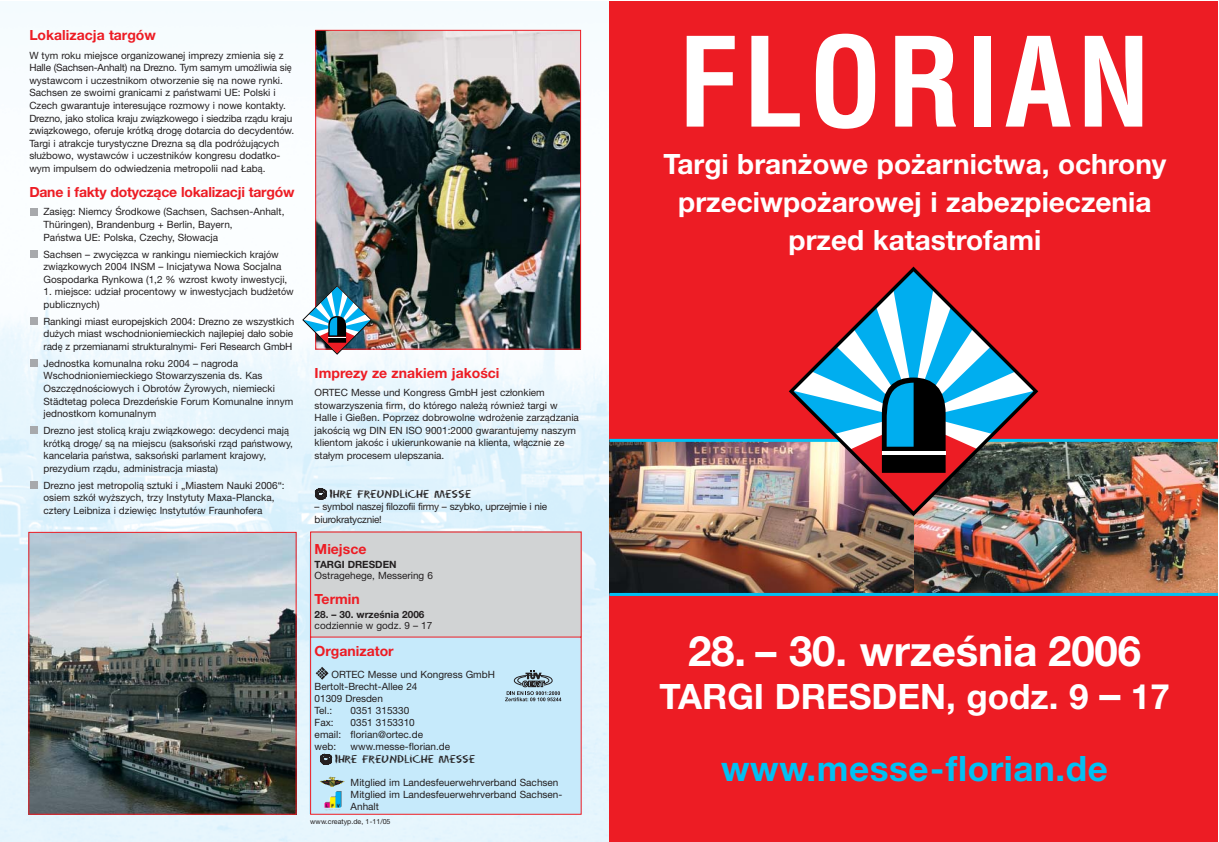
<style>
.page{position:relative;width:1219px;height:842px;background:#fff}
.page>*{position:absolute;margin:0;border:0;box-sizing:border-box;transform-origin:0 0}
.t1{font:700 condensed 121px "Helvetica";letter-spacing:.04em;color:#fff}
.t2{font:700 42px "Helvetica Neue East A";letter-spacing:-.005em;color:#fff}
.t3{font:700 35px/71.8px "Helvetica Neue East A";color:#fff;text-align:center}
.t4{font:700 28px/38px "Helvetica Neue East A";color:#fff;text-align:center}
.t5{font:700 14px "Helvetica Neue East A";color:#ed1c24}
.t6{font:10.2px "Eraser Dust";color:#231f20}
.t7{font:10.1px "Eraser Dust";color:#231f20}
.t8{font:10px/12.6px "Helvetica Neue East A";color:#231f20}
.t9{font:10px/12.4px "Helvetica Neue East A";letter-spacing:-.02em;color:#231f20}
.t10{font:700 10px "Helvetica Neue East A";color:#231f20}
.t11{font:7px "Helvetica Neue East A";color:#231f20}
.s1{font-size:42px}
.s2{color:#00c0f3}
</style>
<div class="page">
<img style="left:0;top:1px;width:609px;height:841px">
<div style="left:609px;top:1px;width:609px;height:841px;background:#ed1c24"></div>
<img style="left:609px;top:442px;width:305px;height:151px">
<img style="left:914px;top:442px;width:304px;height:151px">
<div style="left:30px;top:481px;width:8px;height:8px;background:#a7a9ac"></div>
<div style="left:30px;top:427px;width:8px;height:7px;background:#a7a9ac"></div>
<div style="left:30px;top:359px;width:8px;height:8px;background:#a7a9ac"></div>
<div style="left:30px;top:317px;width:8px;height:8px;background:#a7a9ac"></div>
<div style="left:30px;top:250px;width:8px;height:8px;background:#a7a9ac"></div>
<div style="left:30px;top:208px;width:8px;height:7px;background:#a7a9ac"></div>
<img style="left:317px;top:32px;width:262px;height:316px">
<div style="left:315px;top:30px;width:266px;height:320px;border:1px solid #ed1c24"></div>
<svg style="left:315px;top:489px;width:12px;height:11px"></svg>
<hr style="left:609px;top:439px;width:609px;height:3px;background:#00c0f3">
<img style="left:789px;top:267px;width:249px;height:249px">
<svg style="left:793px;top:271px;width:241px;height:241px"></svg>
<hr style="left:882px;top:451px;width:64px;height:4px;background:#fff">
<hr style="left:609px;top:593px;width:609px;height:3px;background:#00c0f3">
<svg style="left:28px;top:531px;width:554px;height:284px;background:#a2aeb4"></svg>
<svg style="left:320px;top:754px;width:13px;height:11px"></svg>
<img style="left:302px;top:285px;width:70px;height:70px">
<img style="left:324px;top:791px;width:18px;height:20px">
<svg style="left:320px;top:777px;width:25px;height:10px"></svg>
<svg style="left:505px;top:671px;width:56px;height:39px;background:#a4c0ce"></svg>
<h3 class="t5" style="left:29px;top:30px;width:128px">Lokalizacja targów</h3>
<p class="t8" style="left:29px;top:50px;width:266px">W tym roku miejsce organizowanej imprezy zmienia się z Halle (Sachsen-Anhalt) na Drezno. Tym samym umożliwia się wystawcom i uczestnikom otworzenie się na nowe rynki.<br>Sachsen ze swoimi granicami z państwami UE: Polski i Czech gwarantuje interesujące rozmowy i nowe kontakty.<br>Drezno, jako stolica kraju związkowego i siedziba rządu kraju związkowego, oferuje krótką drogę dotarcia do decydentów.<br>Targi i atrakcje turystyczne Drezna są dla podróżujących służbowo, wystawców i uczestników kongresu dodatko&shy;wym impulsem do odwiedzenia metropolii nad Łabą.</p>
<h3 class="t5" style="left:29px;top:187px;width:267px">Dane i fakty dotyczące lokalizacji targów</h3>
<p class="t8" style="left:44px;top:207px;width:242px">Zasięg: Niemcy Środkowe (Sachsen, Sachsen-Anhalt,<br>Thüringen), Brandenburg + Berlin, Bayern,<br>Państwa UE: Polska, Czechy, Słowacja</p>
<p class="t8" style="left:44px;top:249px;width:245px">Sachsen – zwycięzca w rankingu niemieckich krajów związkowych 2004 INSM – Inicjatywa Nowa Socjalna<br>Gospodarka Rynkowa (1,2 % wzrost kwoty inwestycji,</p>
<p class="t8" style="left:44px;top:287px;width:252px">1. miejsce: udział procentowy w inwestycjach budżetów publicznych)</p>
<p class="t8" style="left:44px;top:316px;width:252px;text-align:justify">Rankingi miast europejskich 2004: Drezno ze wszystkich dużych miast wschodnioniemieckich najlepiej dało sobie radę z przemianami strukturalnymi- Feri Research GmbH</p>
<p class="t8" style="left:44px;top:358px;width:251px">Jednostka komunalna roku 2004 – nagroda Wschodnioniemieckiego Stowarzyszenia ds. Kas Oszczędnościowych i Obrotów Żyrowych, niemiecki Städtetag poleca Drezdeńskie Forum Komunalne innym jednostkom komunalnym</p>
<p class="t8" style="left:44px;top:425px;width:251px">Drezno jest stolicą kraju związkowego: decydenci mają krótką drogę/ są na miejscu (saksoński rząd państwowy, kancelaria państwa, saksoński parlament krajowy, prezydium rządu, administracja miasta)</p>
<p class="t8" style="left:44px;top:480px;width:243px">Drezno jest metropolią sztuki i „Miastem Nauki 2006“: osiem szkół wyższych, trzy Instytuty Maxa-Plancka, cztery Leibniza i dziewięc Instytutów Fraunhofera</p>
<h3 class="t5" style="left:315px;top:368px;width:186px">Imprezy ze znakiem jakości</h3>
<p class="t8" style="left:315px;top:387px;width:266px">ORTEC Messe und Kongress GmbH jest członkiem stowarzyszenia firm, do którego należą również targi w Halle i Gießen. Poprzez dobrowolne wdrożenie zarządzania jakością wg DIN EN ISO 9001:2000 gwarantujemy naszym klientom jakośc i ukierunkowanie na klienta, włącznie ze stałym procesem ulepszania.</p>
<p class="t6" style="left:330px;top:489px;width:143px">Ihre freuNdliche Messe</p>
<p class="t9" style="left:315px;top:501px;width:234px">– symbol naszej filozofii firmy – szybko, uprzejmie i nie biurokratycznie!</p>
<h3 class="t5" style="left:315px;top:544px;width:53px">Miejsce</h3>
<p class="t10" style="left:315px;top:561px;width:83px">TARGI DRESDEN</p>
<p class="t8" style="left:315px;top:570px;width:120px">Ostragehege, Messering 6</p>
<h3 class="t5" style="left:315px;top:594px;width:47px">Termin</h3>
<p class="t10" style="left:315px;top:611px;width:111px">28. – 30. września 2006</p>
<p class="t8" style="left:315px;top:620px;width:119px">codziennie w godz. 9 – 17</p>
<h3 class="t5" style="left:315px;top:646px;width:81px">Organizator</h3>
<p class="t8" style="left:315px;top:669px;width:182px;line-height:12px;text-indent:17px">ORTEC Messe und Kongress GmbH<br>Bertolt-Brecht-Allee 24<br>01309 Dresden<br>Tel.:</p>
<p class="t8" style="left:351px;top:705px;width:60px">0351 315330</p>
<p class="t8" style="left:315px;top:717px;width:21px">Fax:</p>
<p class="t8" style="left:315px;top:717px;width:110px;line-height:12px;text-indent:36px">0351 3153310 email: florian@ortec.de web:</p>
<p class="t8" style="left:351px;top:741px;width:101px">www.messe-florian.de</p>
<p class="t8" style="left:351px;top:777px;width:213px;line-height:12px">Mitglied im Landesfeuerwehrverband Sachsen<br>Mitglied im Landesfeuerwehrverband Sachsen-<br>Anhalt</p>
<p class="t7" style="left:335px;top:754px;width:142px">Ihre freuNdliche Messe</p>
<p class="t11" style="left:310px;top:819px;width:82px">www.creatyp.de, 1-11/05</p>
<h1 class="t1" style="left:678px;top:36px;width:474px">FLORIAN</h1>
<h3 class="t4" style="left:663px;top:148px;width:505px">Targi branżowe pożarnictwa, ochrony przeciwpożarowej i zabezpieczenia przed katastrofami</h3>
<h2 class="t2" style="left:688px;top:636px;width:455px">28. – 30. września 2006</h2>
<h3 class="t3" style="left:659px;top:664px;width:512px">TARGI DRESDEN, godz. 9 <span class="s1">–</span> 17 <span class="s2">www.messe-florian.de</span></h3>
</div>
